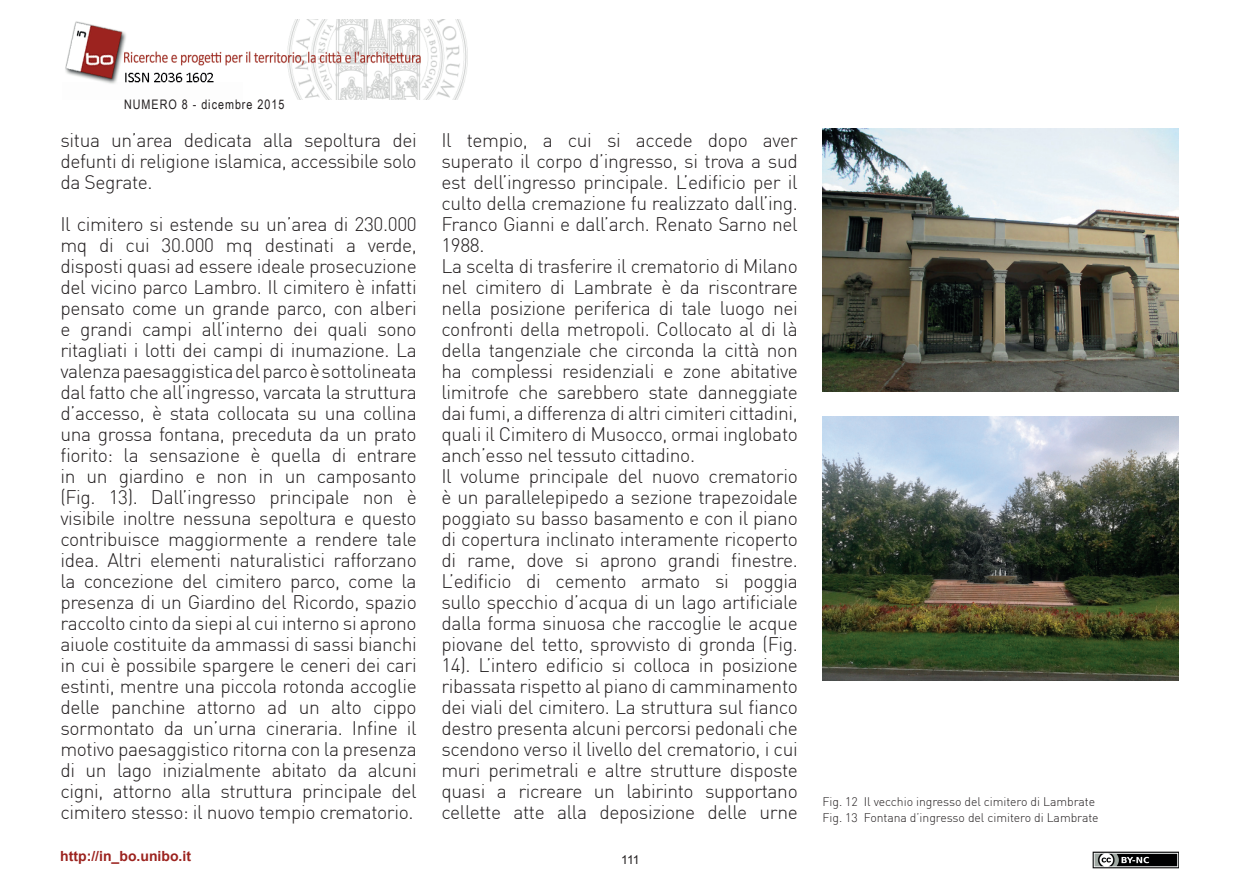
<style>
.page{position:relative;width:1241px;height:893px;background:#fff}
.page>*{position:absolute;margin:0;border:0;box-sizing:border-box;transform-origin:0 0}
.t1{font:300 19.25px/21px "DIN";letter-spacing:-.02em;color:#231f20;text-align:justify}
.t2{font:700 14px "Arial";color:#9c231f}
.t3{font:13.12px "Arial Narrow";letter-spacing:.075em;color:#231f20}
.t4{font:300 12.25px/15.8px "DIN";letter-spacing:-.005em;color:#231f20}
.t5{font:12.25px "Arial";color:#231f20}
</style>
<div class="page">
<img style="left:65px;top:19px;width:403px;height:80px">
<img style="left:1092px;top:851px;width:86px;height:17px">
<img style="left:822px;top:128px;width:356px;height:264px">
<img style="left:822px;top:417px;width:356px;height:263px">
<p class="t3" style="left:124px;top:95px;width:162px">NUMERO 8 - dicembre 2015</p>
<p class="t1" style="left:60px;top:129px;width:358px">situa un’area dedicata alla sepoltura dei defunti di religione islamica, accessibile solo da Segrate.</p>
<p class="t1" style="left:60px;top:213px;width:358px">Il cimitero si estende su un’area di 230.000 mq di cui 30.000 mq destinati a verde, disposti quasi ad essere ideale prosecuzione del vicino parco Lambro. Il cimitero è infatti pensato come un grande parco, con alberi e grandi campi all’interno dei quali sono ritagliati i lotti dei campi di inumazione. La valenza paesaggistica del parco è sottolineata dal fatto che all’ingresso, varcata la struttura d’accesso, è stata collocata su una collina una grossa fontana, preceduta da un prato fiorito: la sensazione è quella di entrare in un giardino e non in un camposanto (Fig. 13). Dall’ingresso principale non è visibile inoltre nessuna sepoltura e questo contribuisce maggiormente a rendere tale idea. Altri elementi naturalistici rafforzano la concezione del cimitero parco, come la presenza di un Giardino del Ricordo, spazio raccolto cinto da siepi al cui interno si aprono aiuole costituite da ammassi di sassi bianchi in cui è possibile spargere le ceneri dei cari estinti, mentre una piccola rotonda accoglie delle panchine attorno ad un alto cippo sormontato da un’urna cineraria. Infine il motivo paesaggistico ritorna con la presenza di un lago inizialmente abitato da alcuni cigni, attorno alla struttura principale del cimitero stesso: il nuovo tempio crematorio.</p>
<p class="t2" style="left:60px;top:847px;width:132px">http://in_bo.unibo.it</p>
<p class="t1" style="left:441px;top:129px;width:358px;text-align:left">Il tempio, a cui si accede dopo aver superato il corpo d’ingresso, si trova a sud est dell’ingresso principale. L’edificio per il culto della cremazione fu realizzato dall’ing.<br>Franco Gianni e dall’arch. Renato Sarno nel 1988.<br>La scelta di trasferire il crematorio di Milano nel cimitero di Lambrate è da riscontrare nella posizione periferica di tale luogo nei confronti della metropoli. Collocato al di là della tangenziale che circonda la città non ha complessi residenziali e zone abitative limitrofe che sarebbero state danneggiate dai fumi, a differenza di altri cimiteri cittadini, quali il Cimitero di Musocco, ormai inglobato anch’esso nel tessuto cittadino.<br>Il volume principale del nuovo crematorio è un parallelepipedo a sezione trapezoidale poggiato su basso basamento e con il piano di copertura inclinato interamente ricoperto di rame, dove si aprono grandi finestre.<br>L’edificio di cemento armato si poggia sullo specchio d’acqua di un lago artificiale dalla forma sinuosa che raccoglie le acque piovane del tetto, sprovvisto di gronda (Fig.<br>14). L’intero edificio si colloca in posizione ribassata rispetto al piano di camminamento dei viali del cimitero. La struttura sul fianco destro presenta alcuni percorsi pedonali che scendono verso il livello del crematorio, i cui muri perimetrali e altre strutture disposte quasi a ricreare un labirinto supportano cellette atte alla deposizione delle urne</p>
<p class="t5" style="left:621px;top:851px;width:20px">111</p>
<p class="t4" style="left:822px;top:794px;width:277px">Fig. 12 Il vecchio ingresso del cimitero di Lambrate<br>Fig. 13 Fontana d’ingresso del cimitero di Lambrate</p>
</div>
